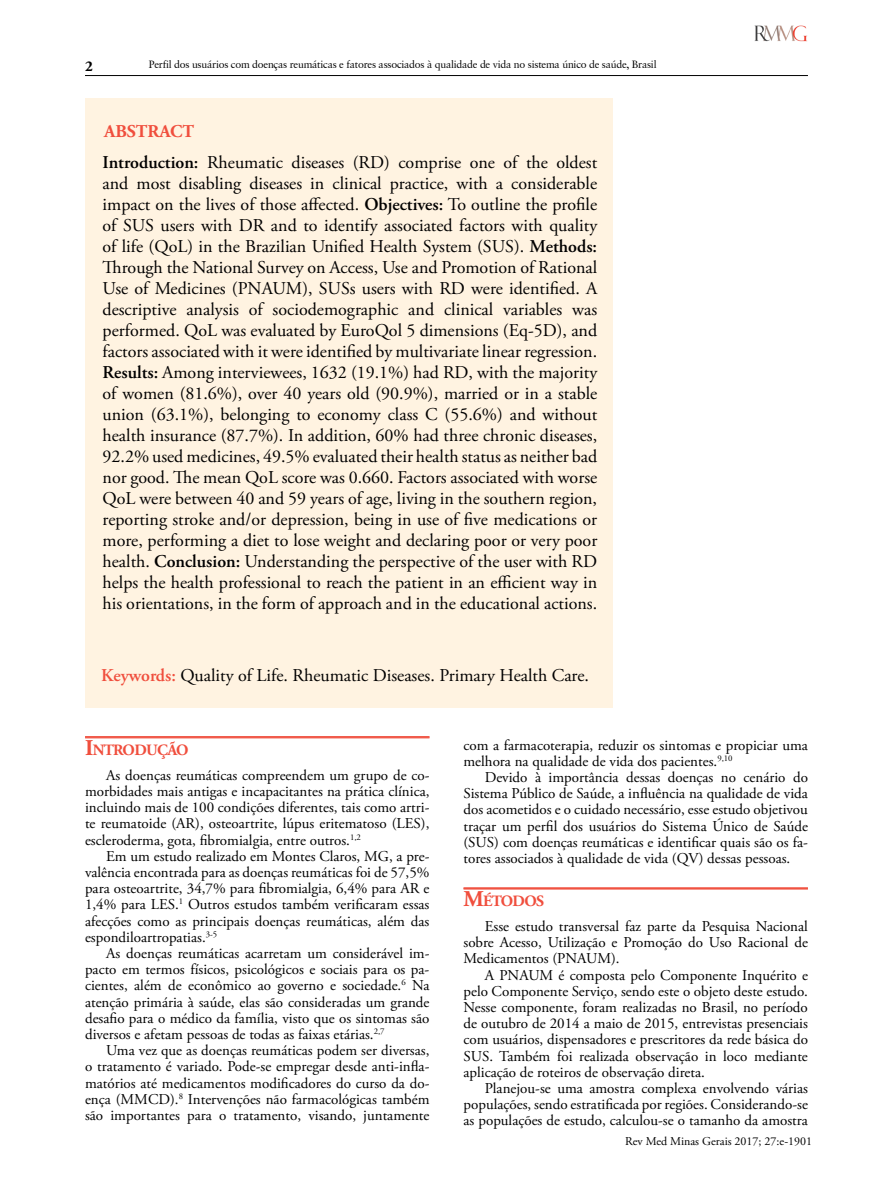
<style>
.page{position:relative;width:893px;height:1191px;background:#fff}
.page>*{position:absolute;margin:0;border:0;box-sizing:border-box;transform-origin:0 0}
.t1{font:18px/21px "Adobe Garamond Pro";color:#000;text-align:justify}
.t2{font:700 18px "Adobe Garamond Pro";color:#f04e3d}
.t3{font:700 15.75px "Adobe Garamond Pro";letter-spacing:-.045em;color:#f04e3d}
.t4{font:15px/16.2px "Adobe Garamond Pro";color:#000;text-align:justify}
.t5{font:700 15px "Adobe Garamond Pro";color:#000}
.t6{font:12px "Adobe Garamond Pro";color:#000}
.t7{font:10.5px "Garamond Retrospective S Si";letter-spacing:-.02em;color:#000}
.s1{font-weight:600}
.s2{font-weight:600;color:#f04e3d}
.s3{font-size:22.5px}
</style>
<div class="page">
<hr style="left:85px;top:75px;width:723px;height:1px;background:#000">
<img style="left:755px;top:26px;width:52px;height:16px">
<hr style="left:463px;top:887px;width:345px;height:1px;background:#f04e3d">
<hr style="left:463px;top:888px;width:345px;height:1px;background:#f04e3d">
<hr style="left:85px;top:736px;width:344px;height:1px;background:#f04e3d">
<hr style="left:85px;top:737px;width:344px;height:1px;background:#f04e3d">
<div style="left:85px;top:98px;width:527px;height:609px;background:#fff3e1"></div>
<p class="t5" style="left:85px;top:57px;width:9px">2</p>
<p class="t7" style="left:149px;top:58px;width:509px">Perfil dos usuários com doenças reumáticas e fatores associados à qualidade de vida no sistema único de saúde, Brasil</p>
<p class="t2" style="left:104px;top:121px;width:92px">ABSTRACT</p>
<p class="t1" style="left:103px;top:152px;width:496px"><span class="s1">Introduction:</span> Rheumatic diseases (RD) comprise one of the oldest and most disabling diseases in clinical practice, with a considerable impact on the lives of those affected. <span class="s1">Objectives:</span> To outline the profile of SUS users with DR and to identify associated factors with quality of life (QoL) in the Brazilian Unified Health System (SUS). <span class="s1">Methods:<br></span>Through the National Survey on Access, Use and Promotion of Rational Use of Medicines (PNAUM), SUSs users with RD were identified. A descriptive analysis of sociodemographic and clinical variables was performed. QoL was evaluated by EuroQol 5 dimensions (Eq-5D), and factors associated with it were identified by multivariate linear regression.<br><span class="s1">Results:</span> Among interviewees, 1632 (19.1%) had RD, with the majority of women (81.6%), over 40 years old (90.9%), married or in a stable union (63.1%), belonging to economy class C (55.6%) and without health insurance (87.7%). In addition, 60% had three chronic diseases, 92.2% used medicines, 49.5% evaluated their health status as neither bad nor good. The mean QoL score was 0.660. Factors associated with worse QoL were between 40 and 59 years of age, living in the southern region, reporting stroke and/or depression, being in use of five medications or more, performing a diet to lose weight and declaring poor or very poor health. <span class="s1">Conclusion:</span> Understanding the perspective of the user with RD helps the health professional to reach the patient in an efficient way in his orientations, in the form of approach and in the educational actions.</p>
<p class="t1" style="left:101px;top:665px;width:489px"><span class="s2">Keywords:</span> Quality of Life. Rheumatic Diseases. Primary Health Care.</p>
<p class="t3" style="left:85px;top:741px;width:105px"><span class="s3">I</span>NTRODUÇÃO</p>
<p class="t4" style="left:85px;top:767px;width:346px;text-indent:21px">As doenças reumáticas compreendem um grupo de co&shy;morbidades mais antigas e incapacitantes na prática clínica, incluindo mais de 100 condições diferentes, tais como artri&shy;te reumatoide (AR), osteoartrite, lúpus eritematoso (LES), escleroderma, gota, fibromialgia, entre outros.<sup>1,2</sup></p>
<p class="t4" style="left:85px;top:848px;width:346px;text-indent:21px">Em um estudo realizado em Montes Claros, MG, a pre&shy;valência encontrada para as doenças reumáticas foi de 57,5% para osteoartrite, 34,7% para fibromialgia, 6,4% para AR e 1,4% para LES.<sup>1</sup> Outros estudos também verificaram essas afecções como as principais doenças reumáticas, além das espondiloartropatias.<sup>3-5</sup></p>
<p class="t4" style="left:85px;top:945px;width:346px;text-indent:21px">As doenças reumáticas acarretam um considerável im&shy;pacto em termos físicos, psicológicos e sociais para os pa&shy;cientes, além de econômico ao governo e sociedade.<sup>6</sup> Na atenção primária à saúde, elas são consideradas um grande desafio para o médico da família, visto que os sintomas são diversos e afetam pessoas de todas as faixas etárias.<sup>2,7</sup></p>
<p class="t4" style="left:85px;top:1043px;width:346px;text-indent:21px">Uma vez que as doenças reumáticas podem ser diversas, o tratamento é variado. Pode-se empregar desde anti-infla&shy;matórios até medicamentos modificadores do curso da do&shy;ença (MMCD).<sup>8</sup> Intervenções não farmacológicas também são importantes para o tratamento, visando, juntamente</p>
<p class="t4" style="left:463px;top:737px;width:346px">com a farmacoterapia, reduzir os sintomas e propiciar uma melhora na qualidade de vida dos pacientes.<sup>9,10</sup></p>
<p class="t4" style="left:463px;top:769px;width:346px;text-indent:21px">Devido à importância dessas doenças no cenário do Sistema Público de Saúde, a influência na qualidade de vida dos acometidos e o cuidado necessário, esse estudo objetivou traçar um perfil dos usuários do Sistema Único de Saúde (SUS) com doenças reumáticas e identificar quais são os fa&shy;tores associados à qualidade de vida (QV) dessas pessoas.</p>
<p class="t3" style="left:463px;top:892px;width:82px"><span class="s3">M</span>ÉTODOS</p>
<p class="t4" style="left:463px;top:918px;width:346px;text-indent:21px">Esse estudo transversal faz parte da Pesquisa Nacional sobre Acesso, Utilização e Promoção do Uso Racional de Medicamentos (PNAUM).</p>
<p class="t4" style="left:463px;top:967px;width:346px;text-indent:21px">A PNAUM é composta pelo Componente Inquérito e pelo Componente Serviço, sendo este o objeto deste estudo.<br>Nesse componente, foram realizadas no Brasil, no período de outubro de 2014 a maio de 2015, entrevistas presenciais com usuários, dispensadores e prescritores da rede básica do SUS. Também foi realizada observação in loco mediante aplicação de roteiros de observação direta.</p>
<p class="t4" style="left:463px;top:1080px;width:346px;text-indent:21px">Planejou-se uma amostra complexa envolvendo várias populações, sendo estratificada por regiões. Considerando-se as populações de estudo, calculou-se o tamanho da amostra</p>
<p class="t6" style="left:625px;top:1133px;width:188px">Rev Med Minas Gerais 2017; 27:e-1901</p>
</div>
